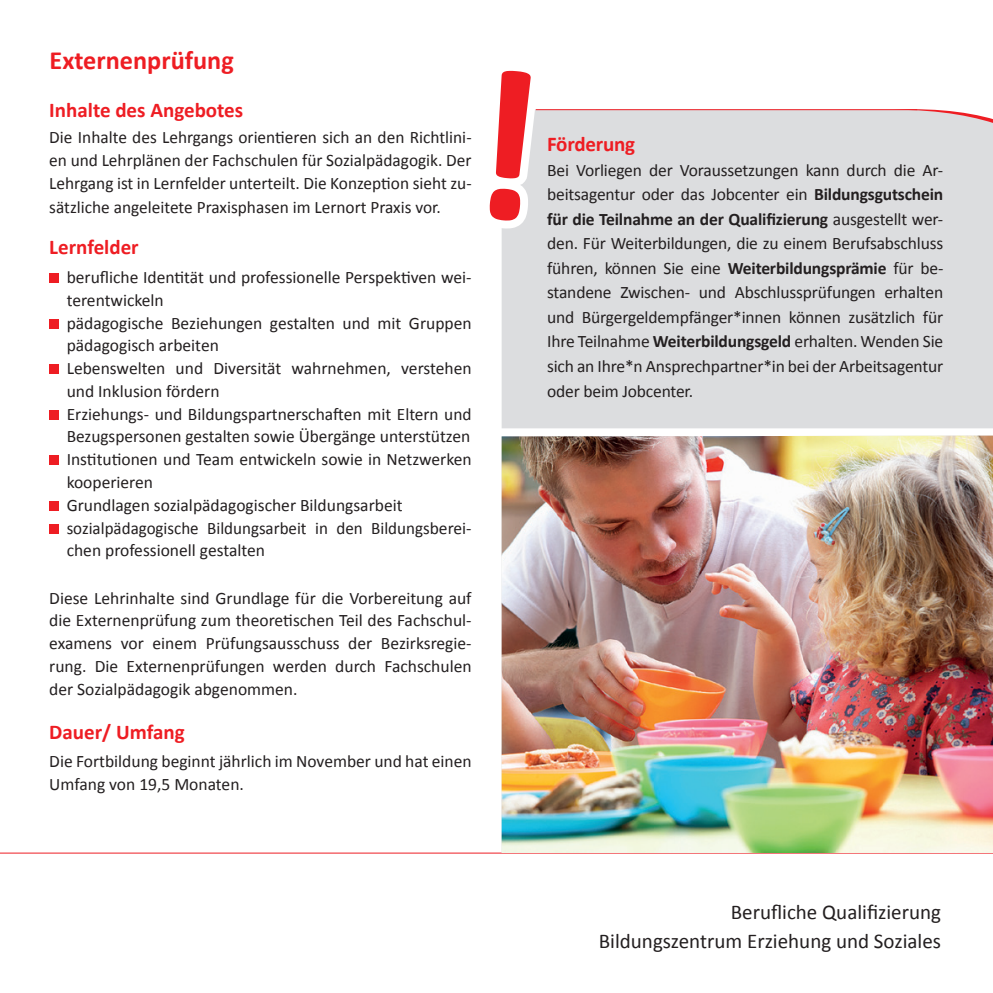
<style>
.page{position:relative;width:993px;height:993px;background:#fff}
.page>*{position:absolute;margin:0;border:0;box-sizing:border-box;transform-origin:0 0}
.t1{font:700 26.25px "Calibri";color:#ee1d23}
.t2{font:21px/29.8px "Calibri";color:#231f20;text-align:right}
.t3{font:700 21px "Calibri";color:#ee1d23}
.t4{font:17.5px/22.8px "Calibri";color:#231f20;text-align:justify}
.s1{font-weight:700}
</style>
<div class="page">
<hr style="left:0;top:852px;width:992px;height:1px;background:#ee1d23">
<img style="left:501px;top:435px;width:491px;height:417px">
<div style="left:501px;top:109px;width:491px;height:319px;background:#dcdddf"></div>
<div style="left:893px;top:109px;width:99px;height:128px;background:#dcdddf"></div>
<hr style="left:535px;top:109px;width:381px;height:1px;background:#ee1d23">
<div style="left:49px;top:273px;width:10px;height:10px;background:#ee1d23"></div>
<div style="left:49px;top:318px;width:10px;height:10px;background:#ee1d23"></div>
<div style="left:49px;top:364px;width:10px;height:10px;background:#ee1d23"></div>
<div style="left:49px;top:409px;width:10px;height:10px;background:#ee1d23"></div>
<div style="left:49px;top:455px;width:10px;height:10px;background:#ee1d23"></div>
<div style="left:49px;top:500px;width:10px;height:10px;background:#ee1d23"></div>
<div style="left:49px;top:523px;width:10px;height:10px;background:#ee1d23"></div>
<div style="left:501px;top:109px;width:30px;height:112px;background:#dcdddf"></div>
<h1 class="t1" style="left:50px;top:44px;width:186px">Externenprüfung</h1>
<p class="t3" style="left:49px;top:96px;width:195px">Inhalte des Angebotes</p>
<p class="t4" style="left:49px;top:126px;width:423px">Die Inhalte des Lehrgangs orientieren sich an den Richtlini&shy;en und Lehrplänen der Fachschulen für Sozialpädagogik. Der Lehrgang ist in Lernfelder unterteilt. Die Konzeption sieht zu-</p>
<p class="t4" style="left:49px;top:196px;width:393px">sätzliche angeleitete Praxisphasen im Lernort Praxis vor.</p>
<p class="t3" style="left:49px;top:234px;width:91px">Lernfelder</p>
<p class="t4" style="left:67px;top:266px;width:406px;text-align:left">berufliche Identität und professionelle Perspektiven wei&shy;terentwickeln<br>pädagogische Beziehungen gestalten und mit Gruppen pädagogisch arbeiten<br>Lebenswelten und Diversität wahrnehmen, verstehen und Inklusion fördern<br>Erziehungs- und Bildungspartnerschaften mit Eltern und Bezugspersonen gestalten sowie Übergänge unterstützen Institutionen und Team entwickeln sowie in Netzwerken kooperieren<br>Grundlagen sozialpädagogischer Bildungsarbeit sozialpädagogische Bildungsarbeit in den Bildungsberei&shy;chen professionell gestalten</p>
<p class="t4" style="left:49px;top:586px;width:423px">Diese Lehrinhalte sind Grundlage für die Vorbereitung auf die Externenprüfung zum theoretischen Teil des Fachschul&shy;examens vor einem Prüfungsausschuss der Bezirksregie&shy;rung. Die Externenprüfungen werden durch Fachschulen der Sozialpädagogik abgenommen.</p>
<p class="t3" style="left:49px;top:718px;width:137px">Dauer/ Umfang</p>
<p class="t4" style="left:49px;top:749px;width:423px">Die Fortbildung beginnt jährlich im November und hat einen<br>Umfang von 19,5 Monaten.</p>
<p class="t3" style="left:547px;top:131px;width:90px">Förderung</p>
<p class="t4" style="left:547px;top:158px;width:397px;line-height:24.5px">Bei Vorliegen der Voraussetzungen kann durch die Ar&shy;beitsagentur oder das Jobcenter ein <span class="s1">Bildungsgutschein für die Teilnahme an der Qualifizierung</span> ausgestellt wer&shy;den. Für Weiterbildungen, die zu einem Berufsabschluss führen, können Sie eine <span class="s1">Weiterbildungsprämie</span> für be&shy;standene Zwischen- und Abschlussprüfungen erhalten und Bürgergeldempfänger*innen können zusätzlich für Ihre Teilnahme <span class="s1">Weiterbildungsgeld</span> erhalten. Wenden Sie sich an Ihre*n Ansprechpartner*in bei der Arbeitsagentur oder beim Jobcenter.</p>
<p class="t2" style="left:598px;top:896px;width:343px">Berufliche Qualifizierung<br>Bildungszentrum Erziehung und Soziales</p>
</div>
